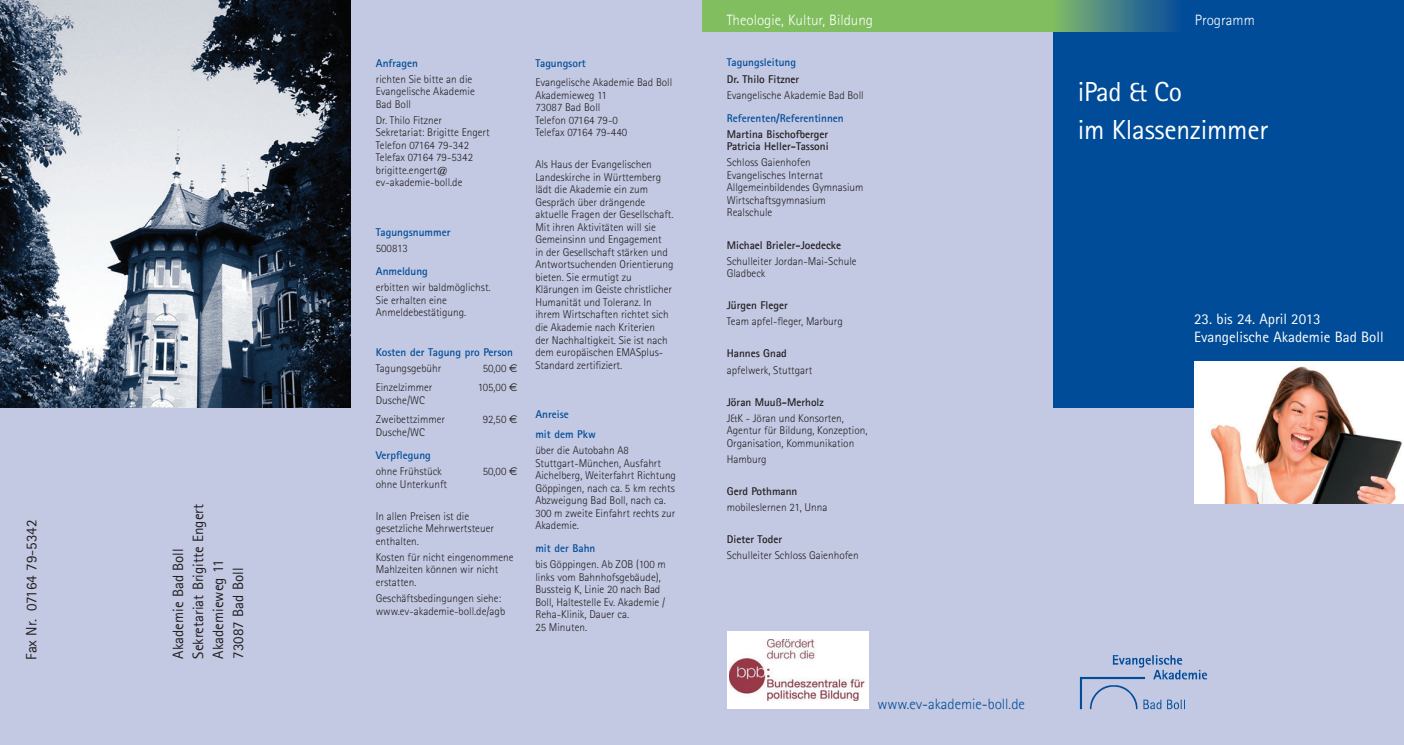
<style>
.page{position:relative;width:1404px;height:745px;background:#fff}
.page>*{position:absolute;margin:0;border:0;box-sizing:border-box;transform-origin:0 0}
.t1{font:27.5px/37.5px "Rotis Sans Serif";letter-spacing:-.01em;color:#fff}
.t2{font:15px/20px "Agfa Rotis Sans Serif";color:#231f20}
.t3{font:15px/18.8px "Rotis Sans Serif";color:#fff}
.t4{font:300 15px "Agfa Rotis Sans Serif";color:#fff}
.t5{font:300 15px "Agfa Rotis Sans Serif";color:#014c98}
.t6{font:300 11.25px/12.5px "Rotis Sans Serif";color:#231f20}
.t7{font:700 11.25px/12.5px "Agfa Rotis Sans Serif";color:#231f20}
.t8{font:700 11.25px/19.6px "Rotis Sans Serif";color:#014c98}
.s1{font-family:"Euro Sans";font-weight:400}
</style>
<div class="page">
<div style="left:702px;top:0;width:350px;height:744px;background:#c3c9e3"></div>
<div style="left:351px;top:0;width:351px;height:744px;background:#c3c9e3"></div>
<div style="left:702px;top:0;width:350px;height:32px;background:#81be5f"></div>
<div style="left:1052px;top:0;width:351px;height:744px;background:#c3c9e3"></div>
<img style="left:1079px;top:655px;width:127px;height:55px">
<div style="left:1052px;top:0;width:351px;height:407px;background:#014c98"></div>
<img style="left:1193px;top:361px;width:210px;height:142px">
<div style="left:1052px;top:0;width:128px;height:32px;background:linear-gradient(to right,#83ba6b,#094c9d)"></div>
<div style="left:0;top:0;width:351px;height:744px;background:#c3c9e3"></div>
<img style="left:0;top:0;width:351px;height:407px">
<div style="left:726px;top:631px;width:142px;height:77px;background:#fff"></div>
<img style="left:729px;top:639px;width:136px;height:60px">
<h2 class="t2" style="left:21px;top:659px;width:142px;rotate:-90deg">Fax Nr. 07164 79-5342</h2>
<h2 class="t2" style="left:168px;top:658px;width:156px;rotate:-90deg">Akademie Bad Boll<br>Sekretariat Brigitte Engert<br>Akademieweg 11<br>73087 Bad Boll</h2>
<p class="t8" style="left:376px;top:53px;width:44px">Anfragen</p>
<p class="t6" style="left:376px;top:72px;width:100px">richten Sie bitte an die<br>Evangelische Akademie<br>Bad Boll</p>
<p class="t6" style="left:376px;top:114px;width:115px">Dr. Thilo Fitzner<br>Sekretariat: Brigitte Engert<br>Telefon 07164 79-342<br>Telefax 07164 79-5342 brigitte.engert@ ev-akademie-boll.de</p>
<p class="t8" style="left:376px;top:222px;width:76px">Tagungsnummer</p>
<p class="t6" style="left:376px;top:242px;width:34px">500813</p>
<p class="t8" style="left:376px;top:261px;width:54px">Anmeldung</p>
<p class="t6" style="left:376px;top:281px;width:116px">erbitten wir baldmöglichst.<br>Sie erhalten eine<br>Anmeldebestätigung.</p>
<p class="t8" style="left:376px;top:341px;width:139px">Kosten der Tagung pro Person</p>
<p class="t6" style="left:376px;top:361px;width:67px">Tagungsgebühr</p>
<p class="t6" style="left:482px;top:361px;width:36px">50,00 <span class="s1">€</span></p>
<p class="t6" style="left:376px;top:381px;width:58px">Einzelzimmer</p>
<p class="t6" style="left:477px;top:381px;width:41px">105,00 <span class="s1">€</span></p>
<p class="t6" style="left:376px;top:390px;width:71px;line-height:19.6px">Dusche/WC<br>Zweibettzimmer</p>
<p class="t6" style="left:482px;top:413px;width:36px">92,50 <span class="s1">€</span></p>
<p class="t6" style="left:376px;top:425px;width:51px">Dusche/WC</p>
<p class="t8" style="left:376px;top:445px;width:57px">Verpflegung</p>
<p class="t6" style="left:376px;top:465px;width:68px">ohne Frühstück</p>
<p class="t6" style="left:482px;top:465px;width:36px">50,00 <span class="s1">€</span></p>
<p class="t6" style="left:376px;top:477px;width:73px">ohne Unterkunft</p>
<p class="t6" style="left:376px;top:509px;width:120px">In allen Preisen ist die gesetzliche Mehrwertsteuer enthalten.</p>
<p class="t6" style="left:376px;top:550px;width:139px">Kosten für nicht eingenommene<br>Mahlzeiten können wir nicht erstatten.</p>
<p class="t6" style="left:376px;top:591px;width:131px">Geschäftsbedingungen siehe: www.ev-akademie-boll.de/agb</p>
<p class="t8" style="left:535px;top:53px;width:52px">Tagungsort</p>
<p class="t6" style="left:535px;top:76px;width:138px">Evangelische Akademie Bad Boll<br>Akademieweg 11<br>73087 Bad Boll<br>Telefon 07164 79-0<br>Telefax 07164 79-440</p>
<p class="t6" style="left:535px;top:158px;width:140px">Als Haus der Evangelischen<br>Landeskirche in Württemberg lädt die Akademie ein zum<br>Gespräch über drängende aktuelle Fragen der Gesellschaft.<br>Mit ihren Aktivitäten will sie<br>Gemeinsinn und Engagement<br>in der Gesellschaft stärken und<br>Antwortsuchenden Orientierung bieten. Sie ermutigt zu<br>Klärungen im Geiste christlicher<br>Humanität und Toleranz. In ihrem Wirtschaften richtet sich die Akademie nach Kriterien<br>der Nachhaltigkeit. Sie ist nach dem europäischen EMASplus-<br>Standard zertifiziert.</p>
<p class="t8" style="left:535px;top:404px;width:62px">Anreise<br>mit dem Pkw</p>
<p class="t6" style="left:535px;top:443px;width:142px">über die Autobahn A8<br>Stuttgart-München, Ausfahrt<br>Aichelberg, Weiterfahrt Richtung<br>Göppingen, nach ca. 5 km rechts<br>Abzweigung Bad Boll, nach ca.<br>300 m zweite Einfahrt rechts zur<br>Akademie.</p>
<p class="t8" style="left:535px;top:538px;width:62px">mit der Bahn</p>
<p class="t6" style="left:535px;top:558px;width:132px">bis Göppingen. Ab ZOB (100 m links vom Bahnhofsgebäude),<br>Bussteig K, Linie 20 nach Bad<br>Boll, Haltestelle Ev. Akademie /<br>Reha-Klinik, Dauer ca.<br>25 Minuten.</p>
<h2 class="t4" style="left:726px;top:11px;width:148px">Theologie, Kultur, Bildung</h2>
<h2 class="t4" style="left:1194px;top:11px;width:61px">Programm</h2>
<p class="t8" style="left:726px;top:53px;width:71px">Tagungsleitung</p>
<p class="t7" style="left:726px;top:72px;width:74px">Dr. Thilo Fitzner</p>
<p class="t6" style="left:726px;top:88px;width:138px">Evangelische Akademie Bad Boll</p>
<p class="t8" style="left:726px;top:108px;width:118px">Referenten/Referentinnen</p>
<p class="t7" style="left:726px;top:127px;width:103px">Martina Bischofberger<br>Patricia Heller-Tassoni</p>
<p class="t6" style="left:726px;top:156px;width:138px">Schloss Gaienhofen<br>Evangelisches Internat<br>Allgemeinbildendes Gymnasium<br>Wirtschaftsgymnasium<br>Realschule</p>
<p class="t7" style="left:726px;top:238px;width:116px">Michael Brieler-Joedecke</p>
<p class="t6" style="left:726px;top:254px;width:131px">Schulleiter Jordan-Mai-Schule<br>Gladbeck</p>
<p class="t7" style="left:726px;top:299px;width:63px">Jürgen Fleger</p>
<p class="t6" style="left:726px;top:315px;width:118px">Team apfel-fleger, Marburg</p>
<p class="t7" style="left:726px;top:347px;width:62px">Hannes Gnad</p>
<p class="t6" style="left:726px;top:363px;width:87px">apfelwerk, Stuttgart</p>
<p class="t7" style="left:726px;top:395px;width:99px">Jöran Muuß-Merholz</p>
<p class="t6" style="left:726px;top:411px;width:142px">J&amp;K - Jöran und Konsorten,<br>Agentur für Bildung, Konzeption,<br>Organisation, Kommunikation</p>
<p class="t6" style="left:726px;top:452px;width:41px">Hamburg</p>
<p class="t7" style="left:726px;top:484px;width:72px">Gerd Pothmann</p>
<p class="t6" style="left:726px;top:500px;width:102px">mobileslernen 21, Unna</p>
<p class="t7" style="left:726px;top:532px;width:57px">Dieter Toder</p>
<p class="t6" style="left:726px;top:548px;width:133px">Schulleiter Schloss Gaienhofen</p>
<h1 class="t1" style="left:1077px;top:73px;width:192px">iPad &amp; Co<br>im Klassenzimmer</h1>
<h2 class="t3" style="left:1193px;top:309px;width:191px">23. bis 24. April 2013<br>Evangelische Akademie Bad Boll</h2>
<h2 class="t5" style="left:877px;top:694px;width:149px">www.ev-akademie-boll.de</h2>
</div>
